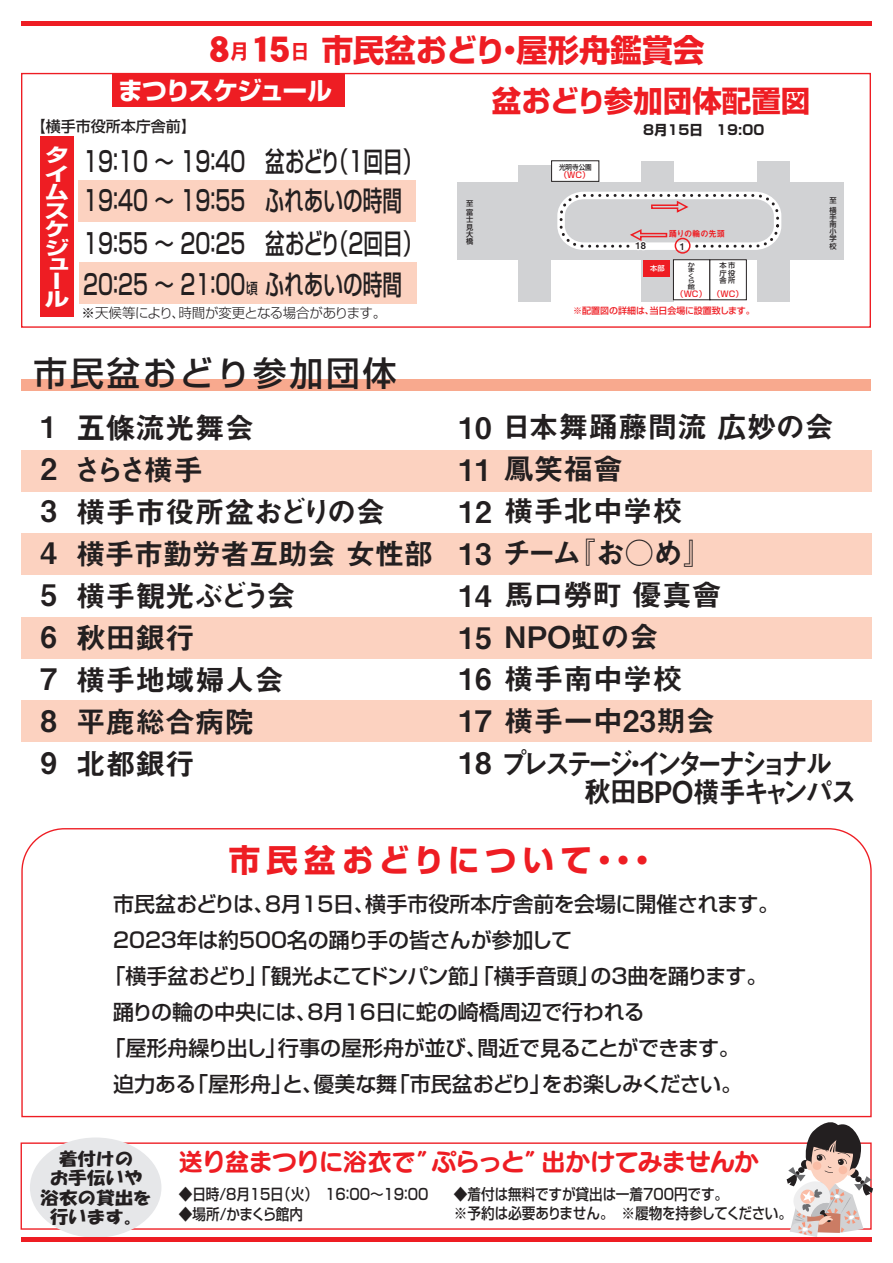
<style>
.page{position:relative;width:893px;height:1263px;background:#fff}
.page>*{position:absolute;margin:0;border:0;box-sizing:border-box;transform-origin:0 0}
.t1{font:35.25px "DFHS Gothic W9 WING RKSJ H";color:#ee1d23}
.t2{font:500 33.9px "Shin Go Pro";letter-spacing:.08em;color:#231f20}
.t3{font:700 31.35px "Shin Go Pro";color:#ee1d23}
.t4{font:700 31.35px "Shin Go Pro";letter-spacing:.2em;color:#ee1d23}
.t5{font:29.7px/42px "Midashi Go Pro MB31";color:#231f20}
.t6{font:29.7px "Midashi Go Pro MB31";letter-spacing:-.035em;color:#231f20;scale:.9 1}
.t7{font:700 29.55px "Shin Go Pro";color:#ee1d23}
.t8{font:500 27.75px/43.7px "Shin Go Pro";color:#231f20;scale:.71 1}
.t9{font:24.75px "Seurat Pro B";letter-spacing:-.035em;color:#ee1d23}
.t10{font:700 24.75px "Shin Go Pro";letter-spacing:-.045em;color:#fff}
.t11{font:500 21px "Shin Go Pro";letter-spacing:-.01em;color:#231f20}
.t12{font:500 21px "Shin Go Pro";letter-spacing:-.03em;color:#231f20}
.t13{font:700 18.75px/18.5px "Shin Go Pro";color:#fff;text-align:justify;scale:1.33 1}
.t14{font:17.4px/19.5px "HGS Soei Kakupoptai";color:#231f20;text-align:center;scale:1.07 1}
.t15{font:500 15.3px/18.3px "Shin Go Pro";letter-spacing:-.02em;color:#231f20;scale:.89 1}
.t16{font:500 15.3px "Shin Go Pro";letter-spacing:-.045em;color:#231f20;scale:.89 1}
.t17{font:500 15px "Shin Go Pro";color:#231f20}
.t18{font:500 14.85px "Shin Go Pro";color:#231f20;scale:.79 1}
.t19{font:700 13.65px "Shin Go Pro";color:#231f20}
.t20{font:300 13.5px "Shin Go Pro";letter-spacing:-.035em;color:#231f20}
.t21{font:9.3px "Midashi Go Pro MB31";color:#231f20}
.t22{font:500 9px "Shin Go Pro";letter-spacing:-.005em;color:#ee1d23}
.t23{font:8.85px "Midashi Go Pro MB31";letter-spacing:-.015em;color:#ee1d23;scale:.93 1}
.t24{font:500 8.25px "Shin Go Pro";color:#ee1d23}
.t25{font:500 7.2px/7.2px "Shin Go Pro";color:#231f20;text-align:justify}
.t26{font:500 7.2px "Shin Go Pro";color:#231f20;scale:.91 1}
.t27{font:500 7.2px "Shin Go Pro";color:#fff}
.t28{font:500 5.7px/5.6px "Shin Go Pro";color:#231f20;scale:1.28 1}
.s1{font-family:"DFHS Gothic W7 WING RKSJ H";font-size:21.3px}
</style>
<div class="page">
<svg style="left:21px;top:828px;width:851px;height:290px"></svg>
<div style="left:22px;top:379px;width:849px;height:12px;background:#f8a98e"></div>
<div style="left:78px;top:180px;width:338px;height:42px;background:#fcd2c0"></div>
<div style="left:79px;top:262px;width:338px;height:42px;background:#fcd2c0"></div>
<div style="left:518px;top:165px;width:33px;height:137px;background:#d1d2d4"></div>
<div style="left:641px;top:162px;width:32px;height:140px;background:#d1d2d4"></div>
<div style="left:757px;top:162px;width:33px;height:140px;background:#d1d2d4"></div>
<div style="left:457px;top:182px;width:387px;height:78px;background:#d1d2d4"></div>
<div style="left:673px;top:259px;width:37px;height:41px;border:1px solid #231f20"></div>
<div style="left:709px;top:259px;width:38px;height:41px;border:1px solid #231f20"></div>
<div style="left:551px;top:160px;width:48px;height:22px;border:1px solid #231f20"></div>
<div style="left:643px;top:260px;width:27px;height:17px;background:#ee1d23"></div>
<div style="left:41px;top:137px;width:33px;height:180px;background:#ee1d23"></div>
<div style="left:112px;top:74px;width:232px;height:33px;background:#ee1d23"></div>
<div style="left:21px;top:1142px;width:851px;height:88px;border:1px solid #ee1d23"></div>
<div style="left:21px;top:73px;width:850px;height:255px;border:1px solid #ee1d23"></div>
<svg style="left:785px;top:1116px;width:88px;height:121px"></svg>
<svg style="left:557px;top:191px;width:225px;height:63px"></svg>
<div style="left:30px;top:1137px;width:131px;height:101px;background:#e6e7e9;border-radius:50%"></div>
<div style="left:21px;top:450px;width:851px;height:41px;background:#fcd2c0"></div>
<div style="left:21px;top:533px;width:851px;height:42px;background:#fcd2c0"></div>
<div style="left:21px;top:617px;width:851px;height:41px;background:#fcd2c0"></div>
<div style="left:21px;top:700px;width:851px;height:42px;background:#fcd2c0"></div>
<div style="left:21px;top:1237px;width:851px;height:5px;background:#ee1d23"></div>
<div style="left:21px;top:21px;width:851px;height:5px;background:#ee1d23"></div>
<p class="t1" style="left:209px;top:31px;width:103px">8<span class="s1">月</span>15<span class="s1">日</span></p>
<p class="t3" style="left:322px;top:25px;width:384px">市民盆おどり・屋形舟鑑賞会</p>
<p class="t10" style="left:118px;top:71px;width:216px">まつりスケジュール</p>
<p class="t17" style="left:31px;top:114px;width:167px">【横手市役所本庁舎前】</p>
<p class="t8" style="left:83px;top:136px;width:479px">19：10 ～ 19：40　盆おどり（1回目）</p>
<p class="t13" style="left:44px;top:144px;width:20px">タイムスケジ</p>
<p class="t13" style="left:44px;top:253px;width:19px;line-height:16.6px">ュー</p>
<p class="t13" style="left:44px;top:288px;width:20px">ル</p>
<p class="t8" style="left:83px;top:175px;width:479px">19：40 ～ 19：55　ふれあいの時間<br>19：55 ～ 20：25　盆おどり（2回目）</p>
<p class="t8" style="left:83px;top:259px;width:451px">20：25 ～ 21：00　ふれあいの時間</p>
<p class="t18" style="left:246px;top:276px;width:16px">頃</p>
<p class="t20" style="left:82px;top:302px;width:306px">※天候等により、時間が変更となる場合があります。</p>
<p class="t2" style="left:34px;top:345px;width:364px">市民盆おどり参加団体</p>
<p class="t25" style="left:466px;top:197px;width:8px;line-height:9.6px">至富</p>
<p class="t25" style="left:466px;top:215px;width:9px">士見大橋</p>
<p class="t7" style="left:492px;top:77px;width:320px">盆おどり参加団体配置図</p>
<p class="t26" style="left:559px;top:161px;width:38px">光明寺公園</p>
<p class="t24" style="left:559px;top:169px;width:33px">（WC）</p>
<p class="t19" style="left:643px;top:119px;width:123px">8月15日　19:00</p>
<p class="t23" style="left:669px;top:227px;width:62px">踊りの輪の先頭</p>
<p class="t21" style="left:636px;top:238px;width:12px">18</p>
<p class="t21" style="left:680px;top:239px;width:7px">1</p>
<p class="t27" style="left:650px;top:262px;width:16px">本部</p>
<p class="t28" style="left:688px;top:261px;width:7px">かまくら館</p>
<p class="t24" style="left:675px;top:287px;width:33px">（WC）</p>
<p class="t25" style="left:720px;top:261px;width:17px">本市庁役舎所</p>
<p class="t24" style="left:712px;top:287px;width:33px">（WC）</p>
<p class="t22" style="left:573px;top:304px;width:183px">※配置図の詳細は、当日会場に設置致します。</p>
<p class="t25" style="left:830px;top:195px;width:9px;line-height:9.6px">至横</p>
<p class="t25" style="left:830px;top:213px;width:9px">手南小学校</p>
<p class="t5" style="left:41px;top:403px;width:18px;text-align:justify">1<br>2<br>3<br>4<br>5<br>6<br>7<br>8<br>9</p>
<p class="t5" style="left:73px;top:403px;width:362px">五條流光舞会<br>さらさ横手<br>横手市役所盆おどりの会<br>横手市勤労者互助会 女性部横手観光ぶどう会<br>秋田銀行<br>横手地域婦人会<br>平鹿総合病院<br>北都銀行</p>
<p class="t5" style="left:459px;top:403px;width:377px">10 日本舞踊藤間流 広妙の会<br>11 鳳笑福會<br>12 横手北中学校<br>13 チーム『お○め』<br>14 馬口勞町 優真會<br>15 NPO虹の会<br>16 横手南中学校<br>17 横手一中23期会<br>1 8 プレステージ・インターナショナル</p>
<p class="t6" style="left:504px;top:768px;width:393px">　　　秋田BPO横手キャンパス</p>
<p class="t4" style="left:229px;top:835px;width:430px">市民盆おどりについて・・・</p>
<p class="t11" style="left:113px;top:886px;width:667px">市民盆おどりは、8月15日、横手市役所本庁舎前を会場に開催されます。</p>
<p class="t11" style="left:113px;top:922px;width:461px">2023年は約500名の踊り手の皆さんが参加して</p>
<p class="t12" style="left:105px;top:958px;width:664px">「横手盆おどり」「観光よこてドンパン節」「横手音頭」の3曲を踊ります。</p>
<p class="t11" style="left:113px;top:994px;width:533px">踊りの輪の中央には、8月16日に蛇の崎橋周辺で行われる</p>
<p class="t11" style="left:105px;top:1030px;width:637px">「屋形舟繰り出し」行事の屋形舟が並び、間近で見ることができます。</p>
<p class="t11" style="left:113px;top:1066px;width:631px">迫力ある「屋形舟」と、優美な舞「市民盆おどり」をお楽しみください。</p>
<p class="t14" style="left:40px;top:1148px;width:106px">着付けの<br>お手伝いや浴衣の貸出を行います。</p>
<p class="t9" style="left:179px;top:1145px;width:581px">送り盆まつりに浴衣で”ぷらっと”出かけてみませんか</p>
<p class="t15" style="left:179px;top:1183px;width:282px">◆日時/８月１５日（火）　16：00～19：00</p>
<p class="t16" style="left:179px;top:1202px;width:141px">◆場所/かまくら館内</p>
<p class="t15" style="left:454px;top:1183px;width:382px">◆着付は無料ですが貸出は一着7００円です。<br>※予約は必要ありません。　※履物を持参してください。</p>
</div>
